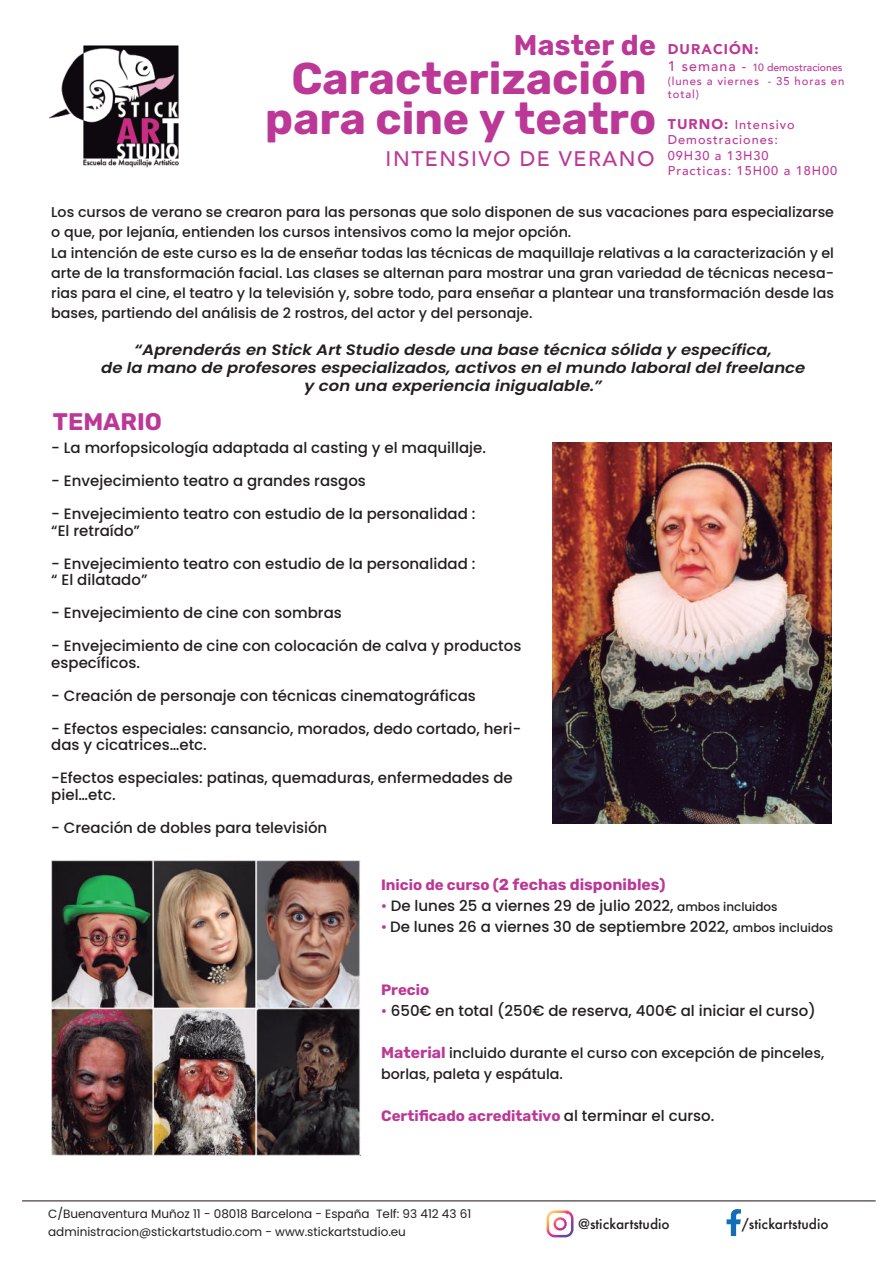
<style>
.page{position:relative;width:893px;height:1263px;background:#fff}
.page>*{position:absolute;margin:0;border:0;box-sizing:border-box;transform-origin:0 0}
.t1{font:300 44.4px/39.8px "Rubik";color:#bc3896;text-align:center}
.t2{font:300 28.5px "Rubik";letter-spacing:.01em;color:#bc3896}
.t3{font:300 24px "Rubik";color:#bc3896}
.t4{font:500 21px "Avenir";letter-spacing:.075em;color:#bc3896}
.t5{font:300 15.75px "Rubik";color:#bc3896}
.t6{font:500 15px/16.5px "Poppins";color:#231f20}
.t7{font:italic 600 15px/18px "Poppins";color:#231f20;text-align:center;scale:1.1 1}
.t8{font:300 15px "Rubik";color:#bc3896}
.t9{font:500 14.25px/20.1px "Poppins";color:#231f20}
.t10{font:900 14.1px "Avenir";letter-spacing:.075em;color:#bc3896}
.t11{font:500 13.5px "Futura";color:#231f20}
.t12{font:500 12.75px/15.3px "Avenir";letter-spacing:.075em;color:#bc3896}
.t13{font:12px/18px "Poppins";color:#231f20}
.t14{font:500 11.25px/13.6px "Avenir";letter-spacing:.075em;color:#bc3896}
.t15{font:500 10.5px "Avenir";color:#bc3896}
.s1{font-size:14.1px}
.s2{font-weight:900;font-size:14.1px}
.s3{font-size:15px}
.s4{font-family:"Rubik";font-weight:300;color:#bc3896}
.s5{font-size:12px}
.s6{font-family:"Rubik";font-weight:300;font-size:15.75px;color:#bc3896}
.s7{font-family:"Poppins";font-weight:500;color:#231f20}
</style>
<div class="page">
<img style="left:48px;top:45px;width:131px;height:123px">
<svg style="left:547px;top:1210px;width:26px;height:27px"></svg>
<svg style="left:727px;top:1209px;width:14px;height:27px"></svg>
<hr style="left:22px;top:1200px;width:854px;height:1px;background:#1f1114">
<img style="left:51px;top:860px;width:310px;height:295px">
<img style="left:552px;top:442px;width:280px;height:381px">
<h2 class="t2" style="left:514px;top:30px;width:144px">Master de</h2>
<h1 class="t1" style="left:265px;top:60px;width:392px">Caracterización para cine y teatro</h1>
<h3 class="t4" style="left:386px;top:140px;width:271px">INTENSIVO DE VERANO</h3>
<p class="t10" style="left:668px;top:37px;width:92px">DURACIÓN:</p>
<p class="t15" style="left:668px;top:59px;width:176px"><span class="s1">1 semana -</span> 10 demostraciones</p>
<p class="t14" style="left:668px;top:73px;width:178px">(lunes a viernes - 35 horas en total)</p>
<p class="t12" style="left:668px;top:116px;width:171px"><span class="s2">TURNO:</span> Intensivo<br>Demostraciones:<br>09H30 a 13H30<br>Practicas: 15H00 a 18H00</p>
<p class="t9" style="left:51px;top:202px;width:784px">Los cursos de verano se crearon para las personas que solo disponen de sus vacaciones para especializarse o que, por lejanía, entienden los cursos intensivos como la mejor opción.<br>La intención de este curso es la de enseñar todas las técnicas de maquillaje relativas a la caracterización y el arte de la transformación facial. Las clases se alternan para mostrar una gran variedad de técnicas necesa&shy;rias para el cine, el teatro y la televisión y, sobre todo, para enseñar a plantear una transformación desde las bases, partiendo del análisis de 2 rostros, del actor y del personaje.</p>
<p class="t7" style="left:101px;top:341px;width:642px">“Aprenderás en Stick Art Studio desde una base técnica sólida y específica,<br>de la mano de profesores especializados, activos en el mundo laboral del freelance y con una experiencia inigualable.”</p>
<h3 class="t3" style="left:53px;top:408px;width:110px">TEMARIO</h3>
<p class="t6" style="left:51px;top:440px;width:436px">- La morfopsicología adaptada al casting y el maquillaje.</p>
<p class="t6" style="left:51px;top:473px;width:316px">- Envejecimiento teatro a grandes rasgos</p>
<p class="t6" style="left:51px;top:506px;width:426px">- Envejecimiento teatro con estudio de la personalidad : “El retraído”</p>
<p class="t6" style="left:51px;top:555px;width:426px">- Envejecimiento teatro con estudio de la personalidad : “ El dilatado”</p>
<p class="t6" style="left:51px;top:605px;width:292px">- Envejecimiento de cine con sombras</p>
<p class="t6" style="left:51px;top:638px;width:472px">- Envejecimiento de cine con colocación de calva y productos específicos.</p>
<p class="t6" style="left:51px;top:687px;width:426px">- Creación de personaje con técnicas cinematográficas</p>
<p class="t6" style="left:51px;top:720px;width:471px">- Efectos especiales: cansancio, morados, dedo cortado, heri&shy;das y cicatrices…etc.</p>
<p class="t6" style="left:51px;top:770px;width:463px">-Efectos especiales: patinas, quemaduras, enfermedades de piel…etc.</p>
<p class="t6" style="left:51px;top:819px;width:278px">- Creación de dobles para televisión</p>
<p class="t5" style="left:381px;top:876px;width:286px"><span class="s3">Inicio de curso</span> (2 fechas disponibles)</p>
<p class="t6" style="left:381px;top:898px;width:398px"><span class="s4">•</span> De lunes 25 a viernes 29 de julio 2022, <span class="s5">ambos incluidos</span></p>
<p class="t6" style="left:381px;top:919px;width:454px"><span class="s4">•</span> De lunes 26 a viernes 30 de septiembre 2022, <span class="s5">ambos incluidos</span></p>
<p class="t8" style="left:381px;top:981px;width:50px">Precio</p>
<p class="t6" style="left:381px;top:1003px;width:436px"><span class="s4">•</span> 650€ en total (250€ de reserva, 400€ al iniciar el curso)</p>
<p class="t9" style="left:381px;top:1043px;width:445px;line-height:21px"><span class="s6">Material</span> incluido durante el curso con excepción de pinceles, borlas, paleta y espátula.</p>
<p class="t8" style="left:381px;top:1107px;width:335px">Certificado acreditativo <span class="s7">al terminar el curso.</span></p>
<p class="t13" style="left:48px;top:1205px;width:425px">C/Buenaventura Muñoz 11 - 08018 Barcelona - España Telf: 93 412 43 61 administracion@stickartstudio.com - www.stickartstudio.eu</p>
<p class="t11" style="left:578px;top:1215px;width:93px">@stickartstudio</p>
<p class="t11" style="left:742px;top:1215px;width:88px">/stickartstudio</p>
</div>
